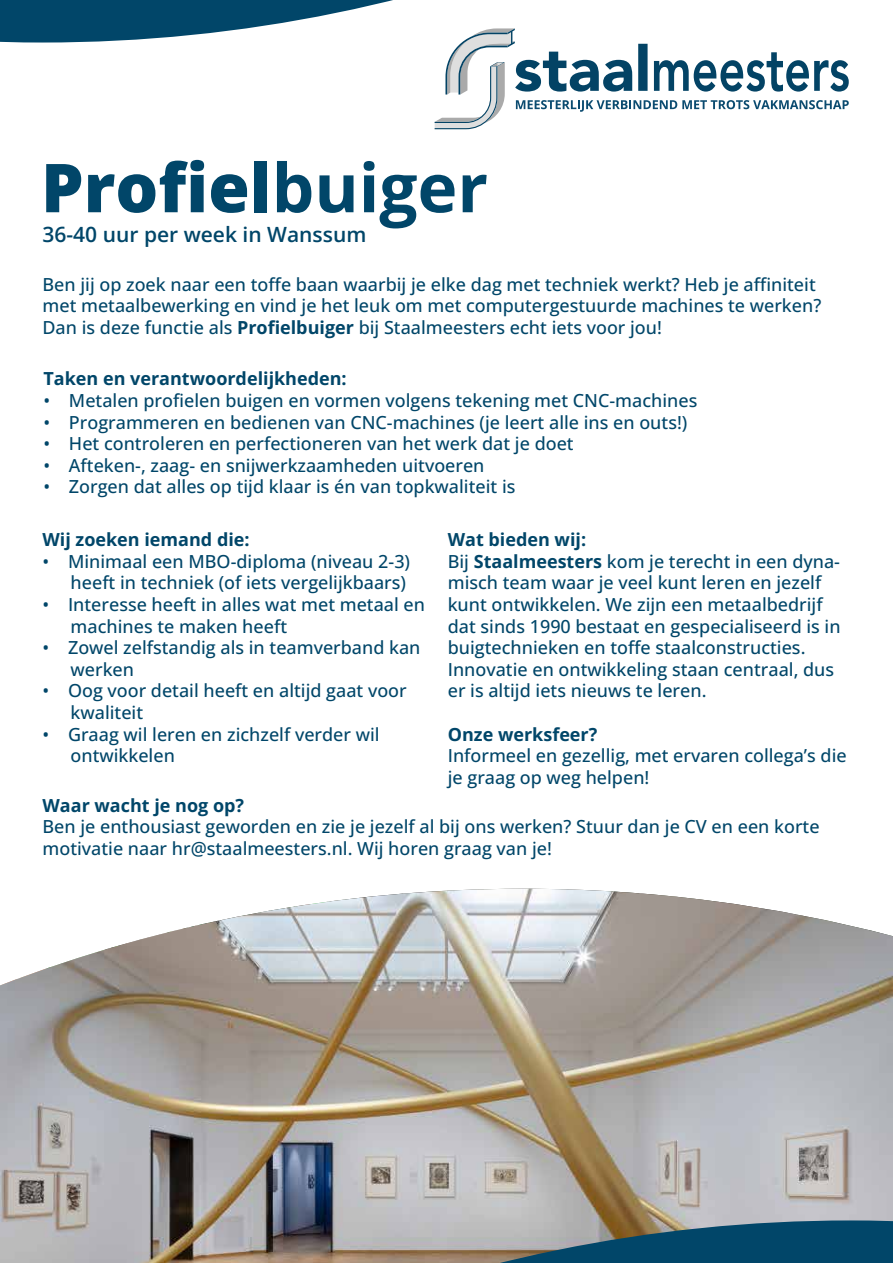
<style>
.page{position:relative;width:893px;height:1263px;background:#fff}
.page>*{position:absolute;margin:0;border:0;box-sizing:border-box;transform-origin:0 0}
.t1{font:800 67.5px "Open Sans";color:#014669}
.t2{font:600 21px "Open Sans";color:#014669}
.t3{font:500 18px/21.6px "Open Sans";color:#014669}
.t4{font:700 18px "Open Sans";color:#014669}
.s1{font-weight:700}
</style>
<div class="page">
<img style="left:0;top:889px;width:893px;height:331px">
<svg style="left:0;top:1220px;width:893px;height:43px"></svg>
<svg style="left:0;top:0;width:849px;height:129px"></svg>
<h1 class="t1" style="left:41px;top:136px;width:448px">Profiel<span class="s1">buiger</span></h1>
<p class="t2" style="left:43px;top:220px;width:325px">36-40 uur per week in Wanssum</p>
<p class="t3" style="left:43px;top:273px;width:780px">Ben jij op zoek naar een toffe baan waarbij je elke dag met techniek werkt? Heb je affiniteit met metaalbewerking en vind je het leuk om met computergestuurde machines te werken?<br>Dan is deze functie als <span class="s1">Profielbuiger</span> bij Staalmeesters echt iets voor jou!</p>
<p class="t4" style="left:43px;top:366px;width:305px">Taken en verantwoordelijkheden:</p>
<p class="t3" style="left:43px;top:389px;width:655px">• Metalen profielen buigen en vormen volgens tekening met CNC-machines</p>
<p class="t3" style="left:43px;top:411px;width:645px">• Programmeren en bedienen van CNC-machines (je leert alle ins en outs!)</p>
<p class="t3" style="left:43px;top:432px;width:532px">• Het controleren en perfectioneren van het werk dat je doet</p>
<p class="t3" style="left:43px;top:454px;width:443px">• Afteken-, zaag- en snijwerkzaamheden uitvoeren</p>
<p class="t3" style="left:43px;top:476px;width:473px">• Zorgen dat alles op tijd klaar is én van topkwaliteit is</p>
<p class="t3" style="left:448px;top:528px;width:394px"><span class="s1">Wat bieden wij:<br></span>Bij <span class="s1">Staalmeesters</span> kom je terecht in een dyna&shy;misch team waar je veel kunt leren en jezelf kunt ontwikkelen. We zijn een metaalbedrijf dat sinds 1990 bestaat en gespecialiseerd is in buigtechnieken en toffe staalconstructies.<br>Innovatie en ontwikkeling staan centraal, dus er is altijd iets nieuws te leren.</p>
<p class="t4" style="left:448px;top:721px;width:151px">Onze werksfeer?</p>
<p class="t3" style="left:448px;top:744px;width:400px">Informeel en gezellig, met ervaren collega’s die je graag op weg helpen!</p>
<p class="t4" style="left:43px;top:527px;width:209px">Wij zoeken iemand die:</p>
<p class="t3" style="left:43px;top:550px;width:369px;text-align:right">• Minimaal een MBO-diploma (niveau 2-3) heeft in techniek (of iets vergelijkbaars)</p>
<p class="t3" style="left:71px;top:593px;width:356px;text-indent:-28px">• Interesse heeft in alles wat met metaal en machines te maken heeft</p>
<p class="t3" style="left:71px;top:636px;width:351px;text-indent:-28px">• Zowel zelfstandig als in teamverband kan werken</p>
<p class="t3" style="left:71px;top:679px;width:338px;text-indent:-28px">• Oog voor detail heeft en altijd gaat voor kwaliteit</p>
<p class="t3" style="left:71px;top:723px;width:311px;text-indent:-28px">• Graag wil leren en zichzelf verder wil ontwikkelen</p>
<p class="t4" style="left:43px;top:792px;width:203px">Waar wacht je nog op?</p>
<p class="t3" style="left:43px;top:815px;width:778px">Ben je enthousiast geworden en zie je jezelf al bij ons werken? Stuur dan je CV en een korte motivatie naar hr@staalmeesters.nl. Wij horen graag van je!</p>
</div>
